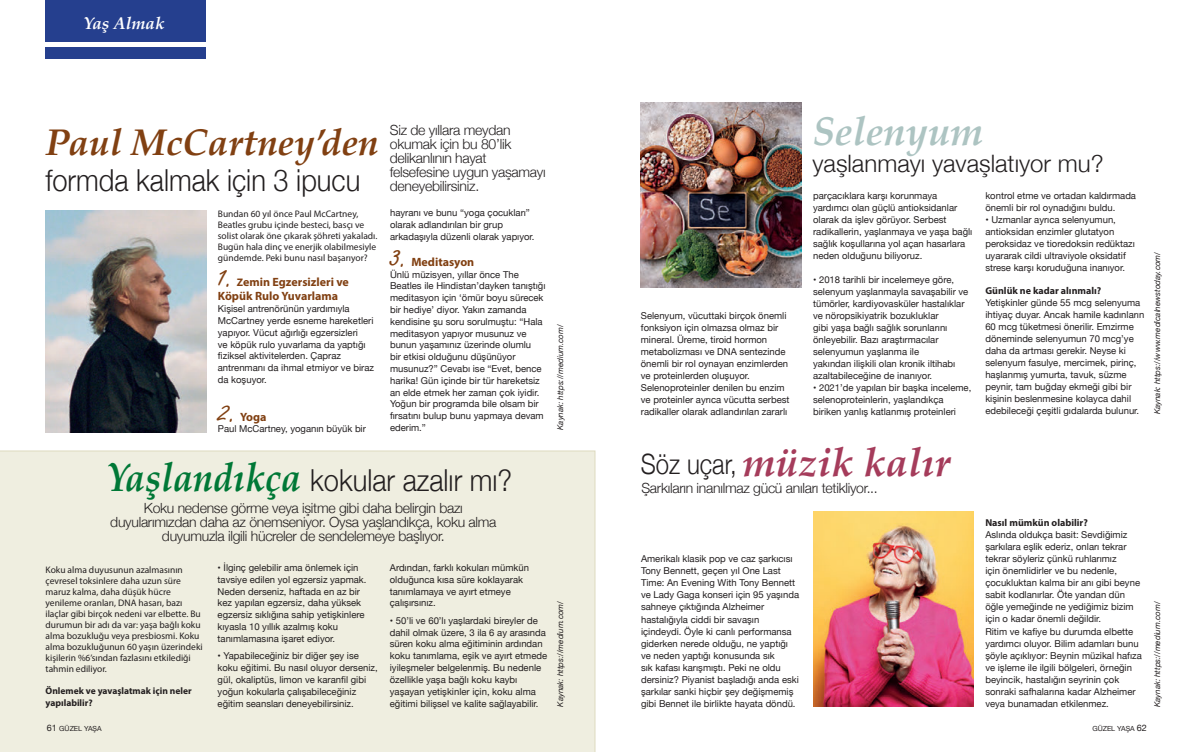
<style>
.page{position:relative;width:1191px;height:752px;background:#fff}
.page>*{position:absolute;margin:0;border:0;box-sizing:border-box;transform-origin:0 0}
.t1{font:italic 700 40px "Palatino Linotype";color:#a53c5b}
.buyuk_arabaslık2{font:italic 700 40px "Palatino Linotype";color:#adc4c2}
.t2{font:italic 700 37px "Palatino Linotype";color:#814012}
.ANAMETIN{font:300 30.3px "Helvetica Neue";color:#231f20;scale:.9 1}
.KUTU{font:30px "TR Freeport Plain";color:#814012}
.spot{font:300 28px "Helvetica Neue";color:#231f20;scale:.86 1}
.buyuk_arabaslık2-2{font:300 24px "Helvetica Neue";color:#231f20}
.t3{font:italic 700 17px "Palatino Linotype";color:#fff}
.metin_ayhan{font:300 14px/14px "Helvetica Neue";letter-spacing:-.02em;color:#231f20;text-align:center}
.KUTU-2{font:700 12px/14px "Myriad Pro";color:#814012}
.KUTU-3{font:700 10px "Myriad Pro";color:#231f20}
.KUTU-4{font:9.5px/12px "Helvetica Neue";color:#231f20}
.metin_ayhan-2{font:9.5px/11.8px "Helvetica Neue";color:#231f20}
.KUTU-5{font:9.5px/11px "Myriad Pro";color:#231f20}
.KUTU-6{font:700 9.5px/11.8px "Myriad Pro";color:#231f20}
.KUTU-7{font:italic 8px "Helvetica Neue";letter-spacing:-.005em;color:#231f20}
.t4{font:7px "Helvetica Neue";color:#231f20}
.s1{font-size:11px}
.s2{font-family:"Palatino Linotype";font-weight:700;font-style:italic;font-size:40px;color:#007836}
.s3{font-size:9px}
</style>
<div class="page">
<div style="left:0;top:450px;width:595px;height:301px;background:#efeee0"></div>
<img style="left:46px;top:210px;width:160px;height:222px">
<div style="left:45px;top:0;width:161px;height:42px;background:#253f8e"></div>
<div style="left:45px;top:47px;width:161px;height:12px;background:#253f8e"></div>
<img style="left:813px;top:511px;width:160px;height:195px">
<img style="left:641px;top:103px;width:160px;height:184px">
<p class="t3" style="left:84px;top:11px;width:82px">Yaş Almak</p>
<p class="t2" style="left:45px;top:116px;width:335px">Paul McCartney’den</p>
<p class="ANAMETIN" style="left:45px;top:156px;width:351px">formda kalmak için 3 ipucu</p>
<p class="KUTU-5" style="left:218px;top:208px;width:161px">Bundan 60 yıl önce Paul McCartney, Beatles grubu içinde besteci, basçı ve solist olarak öne çıkarak şöhreti yakaladı.<br>Bugün hala dinç ve enerjik olabilmesiyle gündemde. Peki bunu nasıl başarıyor?</p>
<p class="KUTU" style="left:218px;top:258px;width:16px">1.</p>
<p class="KUTU-2" style="left:218px;top:275px;width:132px;text-indent:19px"><span class="s1">Z</span>emin Egzersizleri ve<br>Köpük Rulo Yuvarlama</p>
<p class="KUTU-4" style="left:218px;top:303px;width:158px">Kişisel antrenörünün yardımıyla<br>McCartney yerde esneme hareketleri yapıyor. Vücut ağırlığı egzersizleri<br>ve köpük rulo yuvarlama da yaptığı fiziksel aktivitelerden. Çapraz antrenmanı da ihmal etmiyor ve biraz da koşuyor.</p>
<p class="KUTU" style="left:218px;top:393px;width:19px">2.</p>
<p class="KUTU-2" style="left:240px;top:409px;width:28px">Yoga</p>
<p class="KUTU-4" style="left:218px;top:423px;width:149px">Paul McCartney, yoganın büyük bir</p>
<p class="metin_ayhan" style="left:390px;top:122px;width:157px;text-align:left">Siz de yıllara meydan okumak için bu 80’lik delikanlının hayat felsefesine uygun yaşamayı deneyebilirsiniz.</p>
<p class="KUTU-4" style="left:390px;top:207px;width:146px">hayranı ve bunu “yoga çocukları” olarak adlandırılan bir grup arkadaşıyla düzenli olarak yapıyor.</p>
<p class="KUTU" style="left:390px;top:238px;width:18px">3.</p>
<p class="KUTU-2" style="left:411px;top:254px;width:64px">Meditasyon</p>
<p class="KUTU-4" style="left:390px;top:269px;width:157px">Ünlü müzisyen, yıllar önce The<br>Beatles ile Hindistan’dayken tanıştığı meditasyon için ‘ömür boyu sürecek bir hediye’ diyor. Yakın zamanda kendisine şu soru sorulmuştu: “Hala meditasyon yapıyor musunuz ve bunun yaşamınız üzerinde olumlu<br>bir etkisi olduğunu düşünüyor musunuz?” Cevabı ise “Evet, bence harika! Gün içinde bir tür hareketsiz an elde etmek her zaman çok iyidir.<br>Yoğun bir programda bile olsam bir fırsatını bulup bunu yapmaya devam ederim.”</p>
<p class="KUTU-7" style="left:554px;top:429px;width:107px;rotate:-90deg">Kaynak: https://medium.com/</p>
<p class="ANAMETIN" style="left:106px;top:455px;width:452px"><span class="s2">Yaşlandıkça</span> kokular azalır mı?</p>
<p class="metin_ayhan" style="left:110px;top:499px;width:388px">Koku nedense görme veya işitme gibi daha belirgin bazı duyularımızdan daha az önemseniyor. Oysa yaşlandıkça, koku alma duyumuzla ilgili hücreler de sendelemeye başlıyor.</p>
<p class="KUTU-5" style="left:46px;top:563px;width:159px">Koku alma duyusunun azalmasının çevresel toksinlere daha uzun süre maruz kalma, daha düşük hücre yenileme oranları, DNA hasarı, bazı ilaçlar gibi birçok nedeni var elbette. Bu durumun bir adı da var: yaşa bağlı koku alma bozukluğu veya presbiosmi. Koku alma bozukluğunun 60 yaşın üzerindeki kişilerin %6’sından fazlasını etkilediği tahmin ediliyor.</p>
<p class="KUTU-6" style="left:46px;top:684px;width:148px">Önlemek ve yavaşlatmak için neler yapılabilir?</p>
<p class="metin_ayhan-2" style="left:218px;top:562px;width:150px">• İlginç gelebilir ama önlemek için tavsiye edilen yol egzersiz yapmak.<br>Neden derseniz, haftada en az bir kez yapılan egzersiz, daha yüksek egzersiz sıklığına sahip yetişkinlere kıyasla 10 yıllık azalmış koku tanımlamasına işaret ediyor.</p>
<p class="metin_ayhan-2" style="left:218px;top:650px;width:162px">• Yapabileceğiniz bir diğer şey ise koku eğitimi. Bu nasıl oluyor derseniz, gül, okaliptüs, limon ve karanfil gibi yoğun kokularla çalışabileceğiniz eğitim seansları deneyebilirsiniz.</p>
<p class="metin_ayhan-2" style="left:390px;top:562px;width:141px">Ardından, farklı kokuları mümkün olduğunca kısa süre koklayarak tanımlamaya ve ayırt etmeye çalışırsınız.</p>
<p class="metin_ayhan-2" style="left:390px;top:614px;width:159px">• 50’li ve 60’lı yaşlardaki bireyler de dahil olmak üzere, 3 ila 6 ay arasında süren koku alma eğitiminin ardından koku tanımlama, eşik ve ayırt etmede iyileşmeler belgelenmiş. Bu nedenle özellikle yaşa bağlı koku kaybı yaşayan yetişkinler için, koku alma eğitimi bilişsel ve kalite sağlayabilir.</p>
<p class="KUTU-7" style="left:554px;top:706px;width:107px;rotate:-90deg">Kaynak: https://medium.com/</p>
<p class="buyuk_arabaslık2" style="left:812px;top:103px;width:173px">Selenyum</p>
<p class="buyuk_arabaslık2-2" style="left:812px;top:144px;width:293px">yaşlanmayı yavaşlatıyor mu?</p>
<p class="KUTU-4" style="left:813px;top:190px;width:161px">parçacıklara karşı korunmaya yardımcı olan güçlü antioksidanlar olarak da işlev görüyor. Serbest radikallerin, yaşlanmaya ve yaşa bağlı sağlık koşullarına yol açan hasarlara neden olduğunu biliyoruz.</p>
<p class="KUTU-4" style="left:813px;top:274px;width:157px">• 2018 tarihli bir incelemeye göre, selenyum yaşlanmayla savaşabilir ve tümörler, kardiyovasküler hastalıklar ve nöropsikiyatrik bozukluklar<br>gibi yaşa bağlı sağlık sorunlarını önleyebilir. Bazı araştırmacılar selenyumun yaşlanma ile<br>yakından ilişkili olan kronik iltihabı azaltabileceğine de inanıyor.</p>
<p class="KUTU-4" style="left:813px;top:382px;width:160px">• 2021’de yapılan bir başka inceleme, selenoproteinlerin, yaşlandıkça biriken yanlış katlanmış proteinleri</p>
<p class="KUTU-4" style="left:641px;top:310px;width:150px">Selenyum, vücuttaki birçok önemli fonksiyon için olmazsa olmaz bir mineral. Üreme, tiroid hormon metabolizması ve DNA sentezinde önemli bir rol oynayan enzimlerden ve proteinlerden oluşuyor.<br>Selenoproteinler denilen bu enzim ve proteinler ayrıca vücutta serbest radikaller olarak adlandırılan zararlı</p>
<p class="spot" style="left:641px;top:441px;width:113px">Söz uçar,</p>
<p class="t1" style="left:742px;top:434px;width:209px">müzik kalır</p>
<p class="metin_ayhan" style="left:641px;top:479px;width:238px">Şarkıların inanılmaz gücü anıları tetikliyor...</p>
<p class="KUTU-4" style="left:641px;top:553px;width:160px">Amerikalı klasik pop ve caz şarkıcısı Tony Bennett, geçen yıl One Last Time: An Evening With Tony Bennett ve Lady Gaga konseri için 95 yaşında sahneye çıktığında Alzheimer hastalığıyla ciddi bir savaşın içindeydi. Öyle ki canlı performansa giderken nerede olduğu, ne yaptığı ve neden yaptığı konusunda sık<br>sık kafası karışmıştı. Peki ne oldu dersiniz? Piyanist başladığı anda eski şarkılar sanki hiçbir şey değişmemiş gibi Bennet ile birlikte hayata döndü.</p>
<p class="KUTU-4" style="left:985px;top:190px;width:152px">kontrol etme ve ortadan kaldırmada önemli bir rol oynadığını buldu.</p>
<p class="KUTU-4" style="left:985px;top:214px;width:151px">• Uzmanlar ayrıca selenyumun, antioksidan enzimler glutatyon peroksidaz ve tioredoksin redüktazı uyararak cildi ultraviyole oksidatif strese karşı koruduğuna inanıyor.</p>
<p class="KUTU-3" style="left:985px;top:284px;width:117px">Günlük ne kadar alınmalı?</p>
<p class="KUTU-4" style="left:985px;top:297px;width:160px">Yetişkinler günde 55 mcg selenyuma ihtiyaç duyar. Ancak hamile kadınların 60 mcg tüketmesi önerilir. Emzirme döneminde selenyumun 70 mcg’ye daha da artması gerekir. Neyse ki selenyum fasulye, mercimek, pirinç, haşlanmış yumurta, tavuk, süzme peynir, tam buğday ekmeği gibi bir kişinin beslenmesine kolayca dahil edebileceği çeşitli gıdalarda bulunur.</p>
<p class="KUTU-3" style="left:985px;top:516px;width:104px">Nasıl mümkün olabilir?</p>
<p class="KUTU-4" style="left:985px;top:529px;width:156px">Aslında oldukça basit: Sevdiğimiz şarkılara eşlik ederiz, onları tekrar tekrar söyleriz çünkü ruhlarımız<br>için önemlidirler ve bu nedenle, çocukluktan kalma bir anı gibi beyne sabit kodlanırlar. Öte yandan dün öğle yemeğinde ne yediğimiz bizim için o kadar önemli değildir.</p>
<p class="KUTU-4" style="left:985px;top:625px;width:158px">Ritim ve kafiye bu durumda elbette yardımcı oluyor. Bilim adamları bunu şöyle açıklıyor: Beynin müzikal hafıza ve işleme ile ilgili bölgeleri, örneğin beyincik, hastalığın seyrinin çok sonraki safhalarına kadar Alzheimer veya bunamadan etkilenmez.</p>
<p class="KUTU-7" style="left:1151px;top:414px;width:164px;rotate:-90deg">Kaynak: https://www.medicalnewstoday.com/</p>
<p class="KUTU-7" style="left:1151px;top:706px;width:107px;rotate:-90deg">Kaynak: https://medium.com/</p>
<p class="t4" style="left:47px;top:723px;width:56px"><span class="s3">61</span> GÜZEL YAŞA</p>
<p class="t4" style="left:1092px;top:723px;width:56px">GÜZEL YAŞA <span class="s3">62</span></p>
</div>
